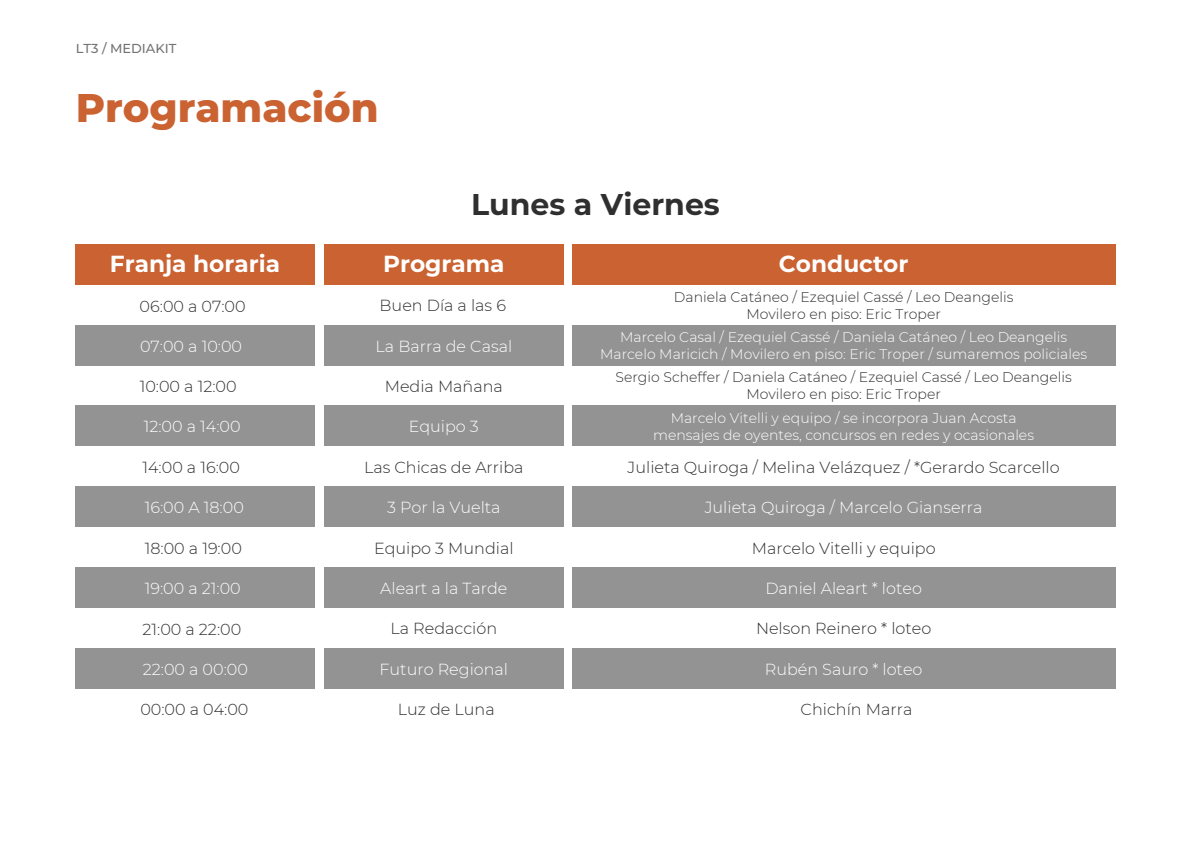
<style>
.page{position:relative;width:1191px;height:842px;background:#fff}
.page>*{position:absolute;margin:0;border:0;box-sizing:border-box;transform-origin:0 0}
.t1{font:800 40px "Montserrat";color:#ca6232}
.t2{font:700 30px "Montserrat";color:#2f2f2f}
.t3{font:700 23.2px "Montserrat";color:#fff}
.t4{font:300 16px "Montserrat";color:#2f2f2f}
.t5{font:300 16px "Montserrat";color:#fff}
.t6{font:300 14px/16.8px "Montserrat";color:#fff;text-align:center}
.t7{font:300 14px/16.8px "Montserrat";color:#2f2f2f;text-align:center}
.t8{font:500 13px "Montserrat";color:#747474}
</style>
<div class="page">
<div style="left:572px;top:567px;width:543px;height:40px;background:#939393"></div>
<div style="left:75px;top:244px;width:240px;height:40px;background:#ca6232"></div>
<div style="left:75px;top:325px;width:240px;height:40px;background:#939393"></div>
<div style="left:75px;top:405px;width:240px;height:41px;background:#939393"></div>
<div style="left:75px;top:486px;width:240px;height:40px;background:#939393"></div>
<div style="left:572px;top:244px;width:543px;height:40px;background:#ca6232"></div>
<div style="left:324px;top:244px;width:239px;height:40px;background:#ca6232"></div>
<div style="left:324px;top:325px;width:239px;height:40px;background:#939393"></div>
<div style="left:572px;top:325px;width:543px;height:40px;background:#939393"></div>
<div style="left:572px;top:405px;width:543px;height:41px;background:#939393"></div>
<div style="left:324px;top:405px;width:239px;height:41px;background:#939393"></div>
<div style="left:324px;top:486px;width:239px;height:40px;background:#939393"></div>
<div style="left:572px;top:486px;width:543px;height:40px;background:#939393"></div>
<div style="left:75px;top:567px;width:240px;height:40px;background:#939393"></div>
<div style="left:75px;top:648px;width:240px;height:40px;background:#939393"></div>
<div style="left:324px;top:567px;width:239px;height:40px;background:#939393"></div>
<div style="left:572px;top:648px;width:543px;height:40px;background:#939393"></div>
<div style="left:324px;top:648px;width:239px;height:40px;background:#939393"></div>
<p class="t8" style="left:76px;top:39px;width:102px">LT3 / MEDIAKIT</p>
<h1 class="t1" style="left:76px;top:78px;width:304px">Programación</h1>
<h3 class="t3" style="left:110px;top:247px;width:172px">Franja horaria</h3>
<h2 class="t2" style="left:471px;top:183px;width:250px">Lunes a Viernes</h2>
<h3 class="t3" style="left:383px;top:247px;width:123px">Programa</h3>
<h3 class="t3" style="left:779px;top:247px;width:131px">Conductor</h3>
<p class="t4" style="left:140px;top:295px;width:108px">06:00 a 07:00</p>
<p class="t5" style="left:140px;top:335px;width:104px">07:00 a 10:00</p>
<p class="t4" style="left:140px;top:376px;width:98px">10:00 a 12:00</p>
<p class="t5" style="left:144px;top:416px;width:98px">12:00 a 14:00</p>
<p class="t4" style="left:142px;top:456px;width:99px">14:00 a 16:00</p>
<p class="t5" style="left:145px;top:497px;width:101px">16:00 A 18:00</p>
<p class="t4" style="left:145px;top:537px;width:99px">18:00 a 19:00</p>
<p class="t5" style="left:145px;top:578px;width:97px">19:00 a 21:00</p>
<p class="t4" style="left:142px;top:618px;width:100px">21:00 a 22:00</p>
<p class="t5" style="left:143px;top:658px;width:107px">22:00 a 00:00</p>
<p class="t4" style="left:379px;top:295px;width:128px">Buen Día a las 6</p>
<p class="t5" style="left:375px;top:335px;width:138px">La Barra de Casal</p>
<p class="t4" style="left:385px;top:376px;width:120px">Media Mañana</p>
<p class="t5" style="left:409px;top:416px;width:72px">Equipo 3</p>
<p class="t4" style="left:364px;top:456px;width:161px">Las Chicas de Arriba</p>
<p class="t5" style="left:387px;top:497px;width:115px">3 Por la Vuelta</p>
<p class="t7" style="left:674px;top:288px;width:341px">Daniela Catáneo / Ezequiel Cassé / Leo Deangelis<br>Movilero en piso: Eric Troper</p>
<p class="t6" style="left:600px;top:328px;width:488px">Marcelo Casal / Ezequiel Cassé / Daniela Catáneo / Leo Deangelis<br>Marcelo Maricich / Movilero en piso: Eric Troper / sumaremos policiales</p>
<p class="t7" style="left:615px;top:368px;width:458px">Sergio Scheffer / Daniela Catáneo / Ezequiel Cassé / Leo Deangelis<br>Movilero en piso: Eric Troper</p>
<p class="t6" style="left:653px;top:409px;width:382px">Marcelo Vitelli y equipo / se incorpora Juan Acosta mensajes de oyentes, concursos en redes y ocasionales</p>
<p class="t4" style="left:627px;top:456px;width:433px">Julieta Quiroga / Melina Velázquez / *Gerardo Scarcello</p>
<p class="t5" style="left:704px;top:497px;width:279px">Julieta Quiroga / Marcelo Gianserra</p>
<p class="t4" style="left:374px;top:537px;width:141px">Equipo 3 Mundial</p>
<p class="t4" style="left:751px;top:537px;width:185px">Marcelo Vitelli y equipo</p>
<p class="t5" style="left:765px;top:578px;width:158px">Daniel Aleart * loteo</p>
<p class="t5" style="left:380px;top:578px;width:129px">Aleart a la Tarde</p>
<p class="t4" style="left:390px;top:618px;width:108px">La Redacción</p>
<p class="t5" style="left:379px;top:658px;width:130px">Futuro Regional</p>
<p class="t5" style="left:765px;top:658px;width:159px">Rubén Sauro * loteo</p>
<p class="t4" style="left:756px;top:618px;width:177px">Nelson Reinero * loteo</p>
<p class="t4" style="left:140px;top:699px;width:110px">00:00 a 04:00</p>
<p class="t4" style="left:398px;top:699px;width:98px">Luz de Luna</p>
<p class="t4" style="left:800px;top:699px;width:113px">Chichín Marra</p>
</div>
